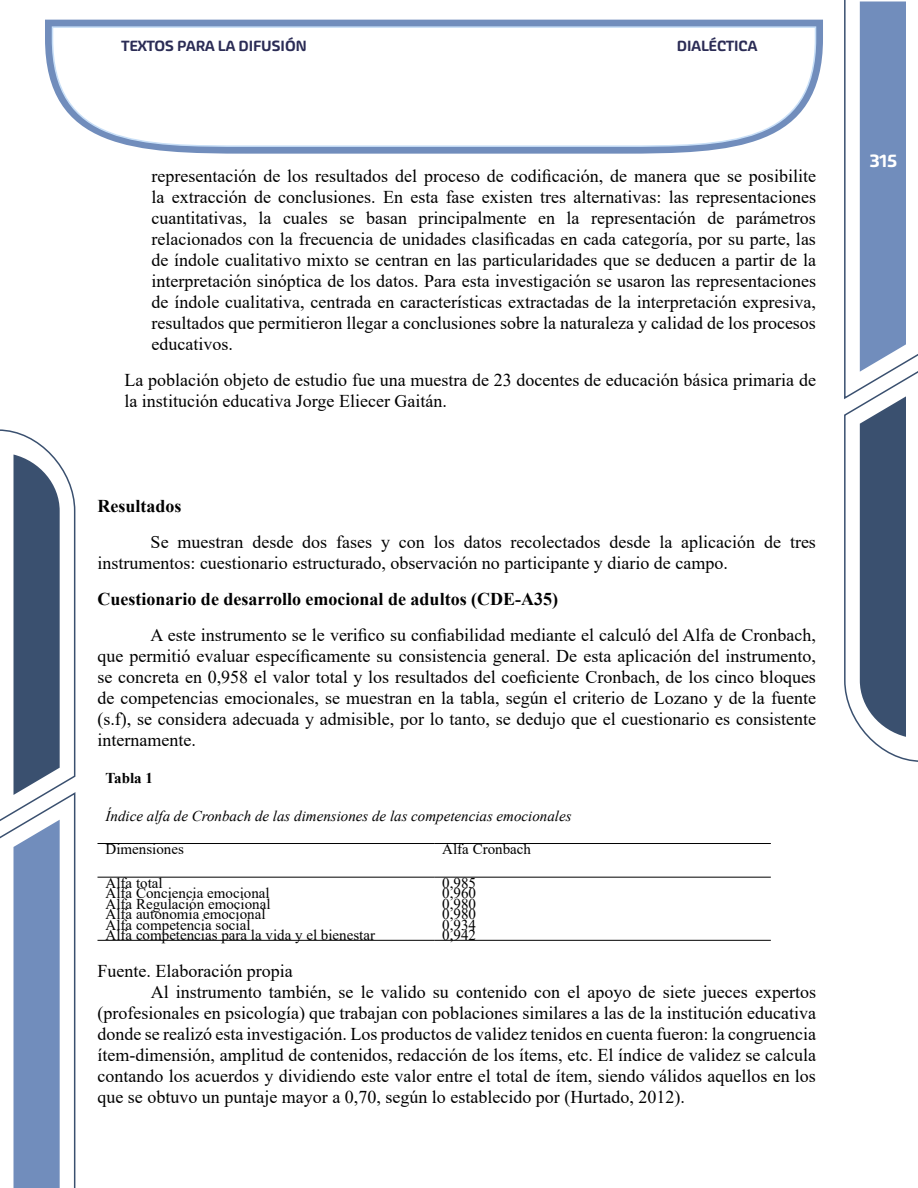
<style>
.page{position:relative;width:918px;height:1188px;background:#fff}
.page>*{position:absolute;margin:0;border:0;box-sizing:border-box;transform-origin:0 0}
.t1{font:18px/21px "Times New Roman";color:#000;text-align:justify}
.t2{font:700 18px "Times New Roman";color:#000}
.t3{font:500 18px "Akceler Aalt";color:#fff}
.t4{font:15px "Times New Roman";color:#000}
.t5{font:italic 15px "Times New Roman";color:#000}
.t6{font:500 15px "Akceler Aalt";color:#2b2c55}
.t7{font:700 15px "Times New Roman";color:#000}
</style>
<div class="page">
<svg style="left:844px;top:0;width:74px;height:762px"></svg>
<svg style="left:0;top:429px;width:76px;height:759px"></svg>
<svg style="left:45px;top:20px;width:778px;height:134px;fill:#718dbc"></svg>
<svg style="left:51px;top:26px;width:766px;height:122px"></svg>
<hr style="left:98px;top:843px;width:336px;height:1px;background:#000">
<hr style="left:434px;top:843px;width:337px;height:1px;background:#000">
<hr style="left:98px;top:877px;width:336px;height:1px;background:#000">
<hr style="left:434px;top:877px;width:337px;height:1px;background:#000">
<hr style="left:98px;top:940px;width:336px;height:1px;background:#000">
<hr style="left:434px;top:940px;width:337px;height:1px;background:#000">
<p class="t6" style="left:122px;top:35px;width:187px">TEXTOS PARA LA DIFUSIÓN</p>
<p class="t6" style="left:677px;top:35px;width:82px">DIALÉCTICA</p>
<p class="t1" style="left:151px;top:165px;width:666px">representación de los resultados del proceso de codificación, de manera que se posibilite la extracción de conclusiones. En esta fase existen tres alternativas: las representaciones cuantitativas, la cuales se basan principalmente en la representación de parámetros relacionados con la frecuencia de unidades clasificadas en cada categoría, por su parte, las de índole cualitativo mixto se centran en las particularidades que se deducen a partir de la interpretación sinóptica de los datos. Para esta investigación se usaron las representaciones de índole cualitativa, centrada en características extractadas de la interpretación expresiva, resultados que permitieron llegar a conclusiones sobre la naturaleza y calidad de los procesos educativos.</p>
<p class="t1" style="left:124px;top:369px;width:693px">La población objeto de estudio fue una muestra de 23 docentes de educación básica primaria de la institución educativa Jorge Eliecer Gaitán.</p>
<p class="t2" style="left:97px;top:493px;width:86px">Resultados</p>
<p class="t1" style="left:97px;top:531px;width:720px;text-indent:53px">Se muestran desde dos fases y con los datos recolectados desde la aplicación de tres instrumentos: cuestionario estructurado, observación no participante y diario de campo.</p>
<p class="t2" style="left:97px;top:586px;width:462px">Cuestionario de desarrollo emocional de adultos (CDE-A35)</p>
<p class="t1" style="left:97px;top:624px;width:720px;text-indent:53px">A este instrumento se le verifico su confiabilidad mediante el calculó del Alfa de Cronbach, que permitió evaluar específicamente su consistencia general. De esta aplicación del instrumento, se concreta en 0,958 el valor total y los resultados del coeficiente Cronbach, de los cinco bloques de competencias emocionales, se muestran en la tabla, según el criterio de Lozano y de la fuente (s.f), se considera adecuada y admisible, por lo tanto, se dedujo que el cuestionario es consistente internamente.</p>
<p class="t7" style="left:106px;top:767px;width:49px">Tabla 1</p>
<p class="t5" style="left:106px;top:805px;width:468px">Índice alfa de Cronbach de las dimensiones de las competencias emocionales</p>
<p class="t4" style="left:106px;top:839px;width:80px">Dimensiones</p>
<p class="t4" style="left:442px;top:839px;width:90px">Alfa Cronbach</p>
<p class="t4" style="left:106px;top:872px;width:59px">Alfa total</p>
<p class="t4" style="left:442px;top:872px;width:35px">0,985</p>
<p class="t4" style="left:106px;top:883px;width:166px">Alfa Conciencia emocional</p>
<p class="t4" style="left:442px;top:883px;width:35px">0,960</p>
<p class="t4" style="left:106px;top:893px;width:166px">Alfa Regulación emocional</p>
<p class="t4" style="left:442px;top:893px;width:35px">0,980</p>
<p class="t4" style="left:106px;top:904px;width:161px">Alfa autonomía emocional</p>
<p class="t4" style="left:442px;top:904px;width:35px">0,980</p>
<p class="t4" style="left:106px;top:914px;width:146px">Alfa competencia social</p>
<p class="t4" style="left:442px;top:914px;width:35px">0,934</p>
<p class="t4" style="left:106px;top:924px;width:271px">Alfa competencias para la vida y el bienestar</p>
<p class="t4" style="left:442px;top:924px;width:35px">0,942</p>
<p class="t1" style="left:98px;top:960px;width:197px">Fuente. Elaboración propia</p>
<p class="t1" style="left:151px;top:981px;width:667px">Al instrumento también, se le valido su contenido con el apoyo de siete jueces expertos</p>
<p class="t1" style="left:98px;top:1002px;width:720px">(profesionales en psicología) que trabajan con poblaciones similares a las de la institución educativa</p>
<p class="t1" style="left:98px;top:1023px;width:720px">donde se realizó esta investigación. Los productos de validez tenidos en cuenta fueron: la congruencia</p>
<p class="t1" style="left:98px;top:1044px;width:720px">ítem-dimensión, amplitud de contenidos, redacción de los ítems, etc. El índice de validez se calcula</p>
<p class="t1" style="left:98px;top:1065px;width:720px">contando los acuerdos y dividiendo este valor entre el total de ítem, siendo válidos aquellos en los</p>
<p class="t1" style="left:98px;top:1086px;width:589px">que se obtuvo un puntaje mayor a 0,70, según lo establecido por (Hurtado, 2012).</p>
<p class="t3" style="left:870px;top:147px;width:29px">315</p>
</div>
